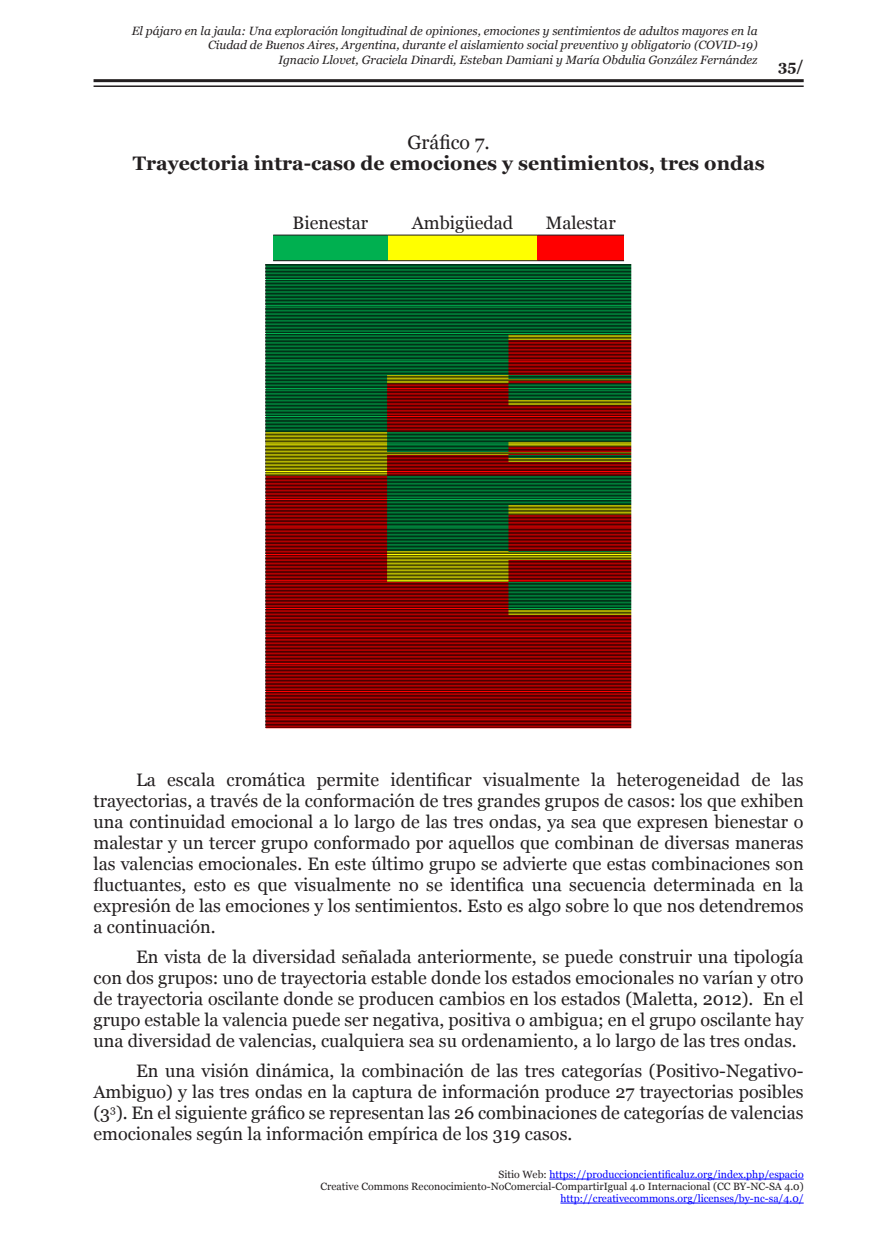
<style>
.page{position:relative;width:893px;height:1234px;background:#fff}
.page>*{position:absolute;margin:0;border:0;box-sizing:border-box;transform-origin:0 0}
.t1{font:700 19.5px "Georgia";color:#231f20}
.t2{font:19.5px "Georgia";color:#231f20}
.t3{font:18px/21px "Georgia";color:#231f20;text-align:justify}
.t4{font:700 15px "Georgia";color:#231f20}
.t5{font:italic 12px/14.4px "Georgia";color:#231f20;text-align:right}
.t6{font:10.5px/12px "Georgia";color:#231f20;text-align:right}
.t7{font:10.5px "Georgia";color:#00f}
.s1{color:#00f}
</style>
<div class="page">
<hr style="left:94px;top:79px;width:710px;height:3px;background:#231f20">
<hr style="left:94px;top:85px;width:710px;height:2px;background:#231f20">
<hr style="left:549px;top:1178px;width:255px;height:1px;background:#00f">
<hr style="left:560px;top:1202px;width:244px;height:1px;background:#00f">
<div style="left:273px;top:235px;width:115px;height:26px;background:#00b050"></div>
<div style="left:388px;top:235px;width:149px;height:26px;background:#ff0"></div>
<div style="left:537px;top:235px;width:87px;height:26px;background:#f00"></div>
<hr style="left:273px;top:235px;width:115px;height:1px;background:#231f20">
<hr style="left:388px;top:235px;width:149px;height:1px;background:#231f20">
<hr style="left:537px;top:235px;width:87px;height:1px;background:#231f20">
<hr style="left:273px;top:260px;width:115px;height:1px;background:#231f20">
<hr style="left:388px;top:260px;width:149px;height:1px;background:#231f20">
<hr style="left:537px;top:260px;width:87px;height:1px;background:#231f20">
<img style="left:266px;top:264px;width:366px;height:464px">
<p class="t5" style="left:132px;top:24px;width:627px">El pájaro en la jaula: Una exploración longitudinal de opiniones, emociones y sentimientos de adultos mayores en la<br>Ciudad de Buenos Aires, Argentina, durante el aislamiento social preventivo y obligatorio (COVID-19)<br>Ignacio Llovet, Graciela Dinardi, Esteban Damiani y María Obdulia González Fernández</p>
<p class="t4" style="left:778px;top:56px;width:27px">35/</p>
<p class="t2" style="left:407px;top:130px;width:84px">Gráfico 7.</p>
<p class="t1" style="left:133px;top:150px;width:633px">Trayectoria intra-caso de emociones y sentimientos, tres ondas</p>
<p class="t3" style="left:293px;top:213px;width:77px">Bienestar</p>
<p class="t3" style="left:412px;top:213px;width:103px">Ambigüedad</p>
<p class="t3" style="left:546px;top:213px;width:72px">Malestar</p>
<p class="t3" style="left:94px;top:769px;width:712px;text-indent:43px">La escala cromática permite identificar visualmente la heterogeneidad de las trayectorias, a través de la conformación de tres grandes grupos de casos: los que exhiben una continuidad emocional a lo largo de las tres ondas, ya sea que expresen bienestar o malestar y un tercer grupo conformado por aquellos que combinan de diversas maneras las valencias emocionales. En este último grupo se advierte que estas combinaciones son fluctuantes, esto es que visualmente no se identifica una secuencia determinada en la expresión de las emociones y los sentimientos. Esto es algo sobre lo que nos detendremos a continuación.</p>
<p class="t3" style="left:94px;top:946px;width:712px;text-indent:43px">En vista de la diversidad señalada anteriormente, se puede construir una tipología con dos grupos: uno de trayectoria estable donde los estados emocionales no varían y otro de trayectoria oscilante donde se producen cambios en los estados (Maletta, 2012). En el grupo estable la valencia puede ser negativa, positiva o ambigua; en el grupo oscilante hay una diversidad de valencias, cualquiera sea su ordenamiento, a lo largo de las tres ondas.</p>
<p class="t3" style="left:94px;top:1060px;width:712px;text-indent:43px">En una visión dinámica, la combinación de las tres categorías (Positivo-Negativo-Ambiguo) y las tres ondas en la captura de información produce 27 trayectorias posibles (3<sup>3</sup>). En el siguiente gráfico se representan las 26 combinaciones de categorías de valencias emocionales según la información empírica de los 319 casos.</p>
<p class="t6" style="left:320px;top:1168px;width:485px">Sitio Web: <span class="s1">https://produccioncientificaluz.org/index.php/espacio<br></span>Creative Commons Reconocimiento-NoComercial-CompartirIgual 4.0 Internacional (CC BY-NC-SA 4.0)</p>
<p class="t7" style="left:560px;top:1191px;width:245px">http://creativecommons.org/licenses/by-nc-sa/4.0/</p>
</div>
